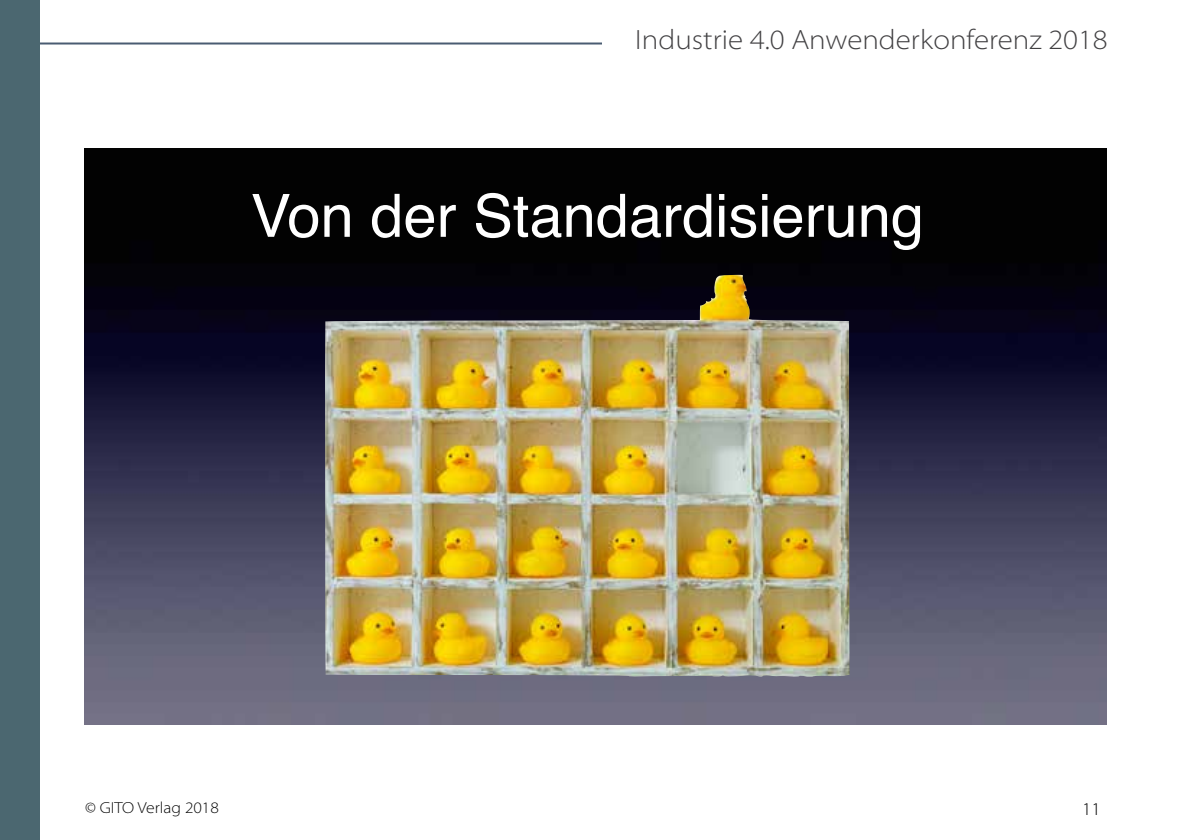
<style>
.page{position:relative;width:1191px;height:840px;background:#fff}
.page>*{position:absolute;margin:0;border:0;box-sizing:border-box;transform-origin:0 0}
.t1{font:59.6px "Helvetica";color:#fff}
.t2{font:300 semi-expanded 28px "Myriad Pro";color:#414042}
.t3{font:300 semi-expanded 18px "Myriad Pro";color:#000}
.t4{font:300 semi-expanded 16px "Myriad Pro";color:#000}
</style>
<div class="page">
<hr style="left:0;top:42px;width:856px;height:2px;background:#4a5c72">
<div style="left:602px;top:28px;width:505px;height:54px;background:#fff"></div>
<div style="left:0;top:0;width:40px;height:839px;background:#4b6770"></div>
<img style="left:84px;top:148px;width:1022px;height:575px">
<img style="left:325px;top:275px;width:524px;height:401px">
<p class="t2" style="left:635px;top:24px;width:474px">Industrie 4.0 Anwenderkonferenz 2018</p>
<h1 class="t1" style="left:251px;top:170px;width:674px">Von der Standardisierung</h1>
<p class="t4" style="left:85px;top:798px;width:135px">© GITO Verlag 2018</p>
<p class="t3" style="left:1082px;top:798px;width:21px">11</p>
</div>
